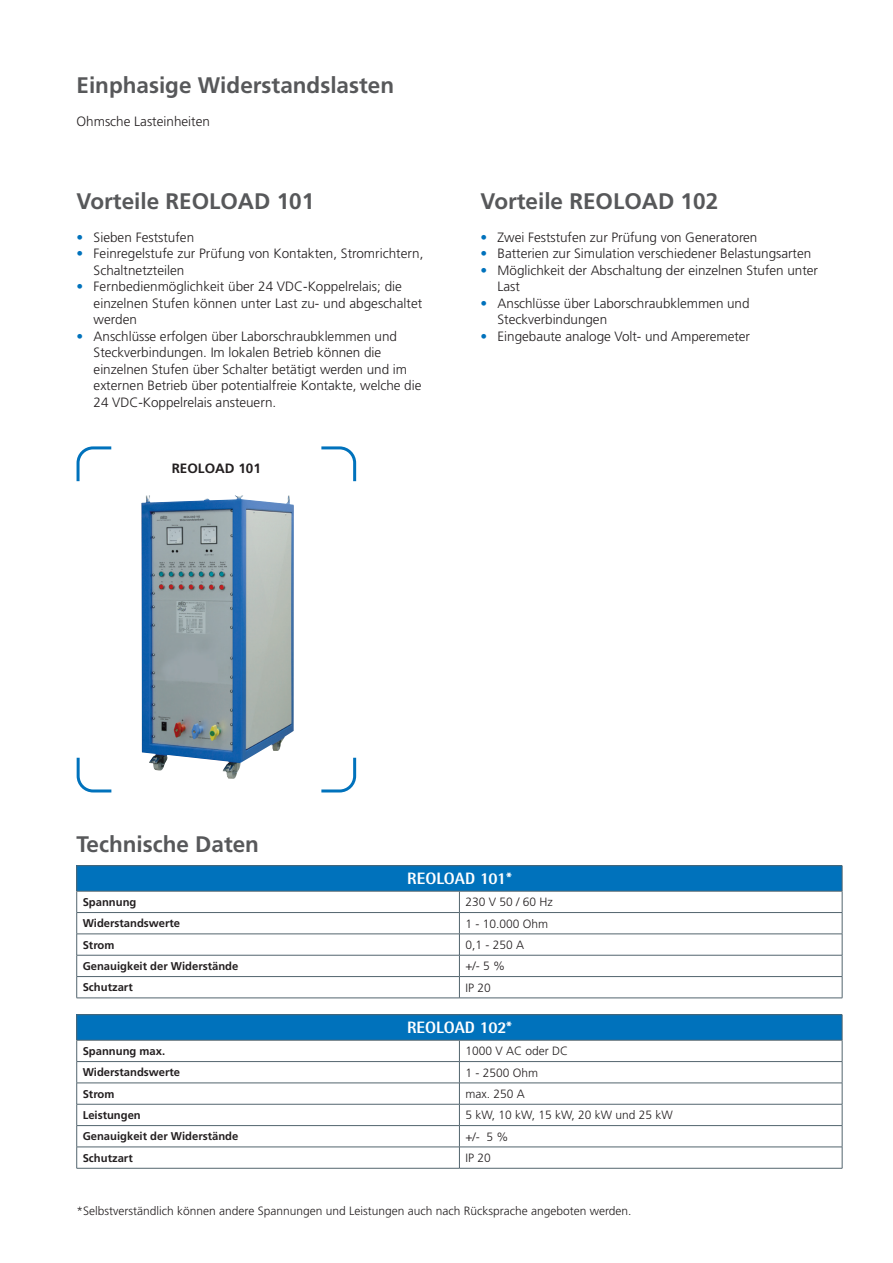
<style>
.page{position:relative;width:893px;height:1263px;background:#fff}
.page>*{position:absolute;margin:0;border:0;box-sizing:border-box;transform-origin:0 0}
.Headline_Unterseiten{font:700 22.5px "Frutiger";color:#57585a}
.t1{font:800 16.5px "Rotis Semi Sans Pro";color:#fff}
.Headline_Unterseiten-2{font:300 13.5px/16.5px "Frutiger";letter-spacing:-.005em;color:#231f20}
.Fließtext_linksbündi{font:700 13.5px "Frutiger";color:#231f20}
.Fließtext_Tabelle_li{font:300 12px "Frutiger";color:#231f20}
.Anmerkungen_Tabelle{font:300 12px "Frutiger";color:#231f20}
.Fließtext_Tabelle_li-2{font:700 11.25px "Frutiger";color:#231f20}
.s1{color:#0072bc}
</style>
<div class="page">
<svg style="left:76px;top:446px;width:36px;height:36px"></svg>
<svg style="left:321px;top:446px;width:36px;height:36px"></svg>
<svg style="left:321px;top:757px;width:36px;height:36px"></svg>
<svg style="left:76px;top:757px;width:36px;height:36px"></svg>
<img style="left:141px;top:495px;width:153px;height:284px">
<div style="left:77px;top:866px;width:765px;height:25px;background:#0072bc"></div>
<hr style="left:77px;top:865px;width:382px;height:1px;background:#53656e">
<hr style="left:459px;top:865px;width:383px;height:1px;background:#53656e">
<hr style="left:77px;top:891px;width:382px;height:1px;background:#53656e">
<hr style="left:459px;top:891px;width:383px;height:1px;background:#53656e">
<hr style="left:77px;top:912px;width:382px;height:1px;background:#53656e">
<hr style="left:459px;top:912px;width:383px;height:1px;background:#53656e">
<hr style="left:77px;top:934px;width:382px;height:1px;background:#53656e">
<hr style="left:459px;top:934px;width:383px;height:1px;background:#53656e">
<hr style="left:77px;top:955px;width:382px;height:1px;background:#53656e">
<hr style="left:459px;top:955px;width:383px;height:1px;background:#53656e">
<hr style="left:77px;top:976px;width:382px;height:1px;background:#53656e">
<svg style="left:76px;top:866px;width:1px;height:132px"></svg>
<hr style="left:459px;top:976px;width:383px;height:1px;background:#53656e">
<svg style="left:459px;top:891px;width:1px;height:107px"></svg>
<svg style="left:842px;top:866px;width:1px;height:132px"></svg>
<hr style="left:77px;top:998px;width:382px;height:1px;background:#53656e">
<hr style="left:459px;top:998px;width:383px;height:1px;background:#53656e">
<div style="left:77px;top:1015px;width:765px;height:25px;background:#0072bc"></div>
<hr style="left:77px;top:1014px;width:382px;height:1px;background:#53656e">
<hr style="left:459px;top:1014px;width:383px;height:1px;background:#53656e">
<hr style="left:77px;top:1040px;width:382px;height:1px;background:#53656e">
<hr style="left:459px;top:1040px;width:383px;height:1px;background:#53656e">
<hr style="left:77px;top:1061px;width:382px;height:1px;background:#53656e">
<hr style="left:459px;top:1061px;width:383px;height:1px;background:#53656e">
<hr style="left:77px;top:1083px;width:382px;height:1px;background:#53656e">
<hr style="left:459px;top:1083px;width:383px;height:1px;background:#53656e">
<hr style="left:77px;top:1104px;width:382px;height:1px;background:#53656e">
<hr style="left:459px;top:1104px;width:383px;height:1px;background:#53656e">
<hr style="left:77px;top:1125px;width:382px;height:1px;background:#53656e">
<hr style="left:459px;top:1125px;width:383px;height:1px;background:#53656e">
<hr style="left:77px;top:1147px;width:382px;height:1px;background:#53656e">
<svg style="left:76px;top:1015px;width:1px;height:153px"></svg>
<hr style="left:459px;top:1147px;width:383px;height:1px;background:#53656e">
<svg style="left:459px;top:1040px;width:1px;height:128px"></svg>
<svg style="left:842px;top:1015px;width:1px;height:153px"></svg>
<hr style="left:77px;top:1168px;width:382px;height:1px;background:#53656e">
<hr style="left:459px;top:1168px;width:383px;height:1px;background:#53656e">
<p class="Headline_Unterseiten" style="left:77px;top:72px;width:319px">Einphasige Widerstandslasten</p>
<p class="Headline_Unterseiten-2" style="left:77px;top:113px;width:135px">Ohmsche Lasteinheiten</p>
<p class="Headline_Unterseiten" style="left:77px;top:187px;width:239px">Vorteile REOLOAD 101</p>
<p class="Headline_Unterseiten-2" style="left:77px;top:229px;width:119px"><span class="s1">•</span> Sieben Feststufen</p>
<p class="Headline_Unterseiten-2" style="left:94px;top:245px;width:331px;text-indent:-17px"><span class="s1">•</span> Feinregelstufe zur Prüfung von Kontakten, Stromrichtern,<br>Schaltnetzteilen</p>
<p class="Headline_Unterseiten-2" style="left:94px;top:278px;width:330px;text-indent:-17px"><span class="s1">•</span> Fernbedienmöglichkeit über 24 VDC-Koppelrelais; die einzelnen Stufen können unter Last zu- und abgeschaltet werden</p>
<p class="Headline_Unterseiten-2" style="left:94px;top:328px;width:329px;text-indent:-17px"><span class="s1">•</span> Anschlüsse erfolgen über Laborschraubklemmen und Steckverbindungen. Im lokalen Betrieb können die einzelnen Stufen über Schalter betätigt werden und im externen Betrieb über potentialfreie Kontakte, welche die 24 VDC-Koppelrelais ansteuern.</p>
<p class="Fließtext_linksbündi" style="left:172px;top:460px;width:91px">REOLOAD 101</p>
<p class="Headline_Unterseiten" style="left:481px;top:187px;width:239px">Vorteile REOLOAD 102</p>
<p class="Headline_Unterseiten-2" style="left:481px;top:229px;width:278px"><span class="s1">•</span> Zwei Feststufen zur Prüfung von Generatoren</p>
<p class="Headline_Unterseiten-2" style="left:481px;top:245px;width:332px"><span class="s1">•</span> Batterien zur Simulation verschiedener Belastungsarten</p>
<p class="Headline_Unterseiten-2" style="left:498px;top:262px;width:322px;text-indent:-17px"><span class="s1">•</span> Möglichkeit der Abschaltung der einzelnen Stufen unter<br>Last</p>
<p class="Headline_Unterseiten-2" style="left:498px;top:295px;width:254px;text-indent:-17px"><span class="s1">•</span> Anschlüsse über Laborschraubklemmen und<br>Steckverbindungen</p>
<p class="Headline_Unterseiten-2" style="left:481px;top:328px;width:271px"><span class="s1">•</span> Eingebaute analoge Volt- und Amperemeter</p>
<p class="Headline_Unterseiten" style="left:77px;top:831px;width:184px">Technische Daten</p>
<p class="t1" style="left:407px;top:868px;width:106px">REOLOAD 101*</p>
<p class="Fließtext_Tabelle_li-2" style="left:83px;top:895px;width:55px">Spannung</p>
<p class="Fließtext_Tabelle_li" style="left:465px;top:895px;width:89px">230 V 50 / 60 Hz</p>
<p class="Fließtext_Tabelle_li-2" style="left:83px;top:917px;width:99px">Widerstandswerte</p>
<p class="Fließtext_Tabelle_li" style="left:465px;top:917px;width:84px">1 - 10.000 Ohm</p>
<p class="Fließtext_Tabelle_li-2" style="left:83px;top:938px;width:33px">Strom</p>
<p class="Fließtext_Tabelle_li" style="left:465px;top:938px;width:60px">0,1 - 250 A</p>
<p class="Fließtext_Tabelle_li-2" style="left:83px;top:959px;width:157px">Genauigkeit der Widerstände</p>
<p class="Fließtext_Tabelle_li" style="left:465px;top:959px;width:41px">+/- 5 %</p>
<p class="Fließtext_Tabelle_li-2" style="left:83px;top:981px;width:52px">Schutzart</p>
<p class="Fließtext_Tabelle_li" style="left:465px;top:981px;width:27px">IP 20</p>
<p class="t1" style="left:407px;top:1017px;width:106px">REOLOAD 102*</p>
<p class="Fließtext_Tabelle_li-2" style="left:83px;top:1044px;width:84px">Spannung max.</p>
<p class="Fließtext_Tabelle_li" style="left:465px;top:1044px;width:104px">1000 V AC oder DC</p>
<p class="Fließtext_Tabelle_li-2" style="left:83px;top:1066px;width:99px">Widerstandswerte</p>
<p class="Fließtext_Tabelle_li" style="left:465px;top:1066px;width:74px">1 - 2500 Ohm</p>
<p class="Fließtext_Tabelle_li-2" style="left:83px;top:1087px;width:33px">Strom</p>
<p class="Fließtext_Tabelle_li" style="left:465px;top:1087px;width:61px">max. 250 A</p>
<p class="Fließtext_Tabelle_li-2" style="left:83px;top:1108px;width:60px">Leistungen</p>
<p class="Fließtext_Tabelle_li" style="left:465px;top:1108px;width:209px">5 kW, 10 kW, 15 kW, 20 kW und 25 kW</p>
<p class="Fließtext_Tabelle_li-2" style="left:83px;top:1130px;width:157px">Genauigkeit der Widerstände</p>
<p class="Fließtext_Tabelle_li" style="left:465px;top:1130px;width:45px">+/- 5 %</p>
<p class="Fließtext_Tabelle_li-2" style="left:83px;top:1151px;width:52px">Schutzart</p>
<p class="Fließtext_Tabelle_li" style="left:465px;top:1151px;width:27px">IP 20</p>
<p class="Anmerkungen_Tabelle" style="left:77px;top:1204px;width:557px">*Selbstverständlich können andere Spannungen und Leistungen auch nach Rücksprache angeboten werden.</p>
</div>
